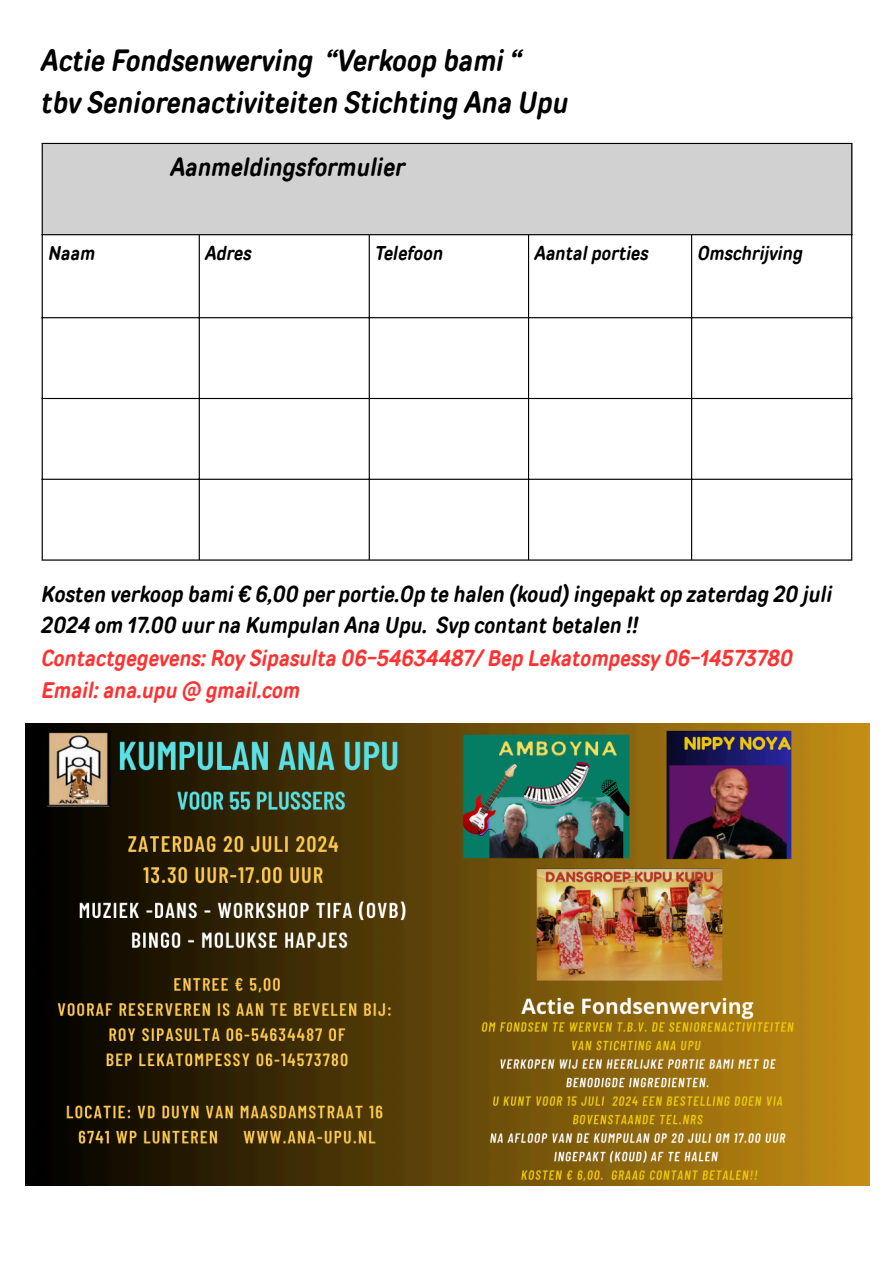
<style>
.page{position:relative;width:894px;height:1263px;background:#fff}
.page>*{position:absolute;margin:0;border:0;box-sizing:border-box;transform-origin:0 0}
.t1{font:italic 700 30px/41.7px "TT Rounds Condensed";color:#000}
.t2{font:italic 700 25.5px "TT Rounds Condensed";color:#000}
.t3{font:italic 700 22.5px/31.8px "TT Rounds Condensed";color:#000}
.t4{font:italic 700 19.5px "TT Rounds Condensed";color:#000}
.s1{color:#ff3131}
</style>
<div class="page">
<div style="left:42px;top:143px;width:809px;height:92px;background:#d1d1d1"></div>
<hr style="left:42px;top:144px;width:1px;height:415px;background:#000">
<hr style="left:199px;top:235px;width:1px;height:324px;background:#000">
<hr style="left:368px;top:235px;width:2px;height:324px;background:#000">
<hr style="left:528px;top:235px;width:1px;height:324px;background:#000">
<hr style="left:690px;top:235px;width:2px;height:324px;background:#000">
<hr style="left:851px;top:144px;width:1px;height:415px;background:#000">
<hr style="left:42px;top:143px;width:810px;height:1px;background:#000">
<hr style="left:42px;top:234px;width:810px;height:1px;background:#000">
<hr style="left:42px;top:317px;width:810px;height:1px;background:#000">
<hr style="left:42px;top:398px;width:810px;height:1px;background:#000">
<hr style="left:42px;top:479px;width:810px;height:1px;background:#000">
<hr style="left:42px;top:559px;width:810px;height:2px;background:#000">
<img style="left:26px;top:723px;width:843px;height:463px">
<h1 class="t1" style="left:42px;top:40px;width:528px">Actie Fondsenwerving “Verkoop bami “ tbv Seniorenactiviteiten Stichting Ana Upu</h1>
<p class="t2" style="left:171px;top:151px;width:236px">Aanmeldingsformulier</p>
<p class="t4" style="left:48px;top:241px;width:48px">Naam</p>
<p class="t4" style="left:205px;top:241px;width:48px">Adres</p>
<p class="t4" style="left:375px;top:241px;width:69px">Telefoon</p>
<p class="t4" style="left:534px;top:241px;width:116px">Aantal porties</p>
<p class="t4" style="left:697px;top:241px;width:107px">Omschrijving</p>
<p class="t3" style="left:42px;top:578px;width:791px">Kosten verkoop bami € 6,00 per portie.Op te halen (koud) ingepakt op zaterdag 20 juli 2024 om 17.00 uur na Kumpulan Ana Upu. Svp contant betalen !!<br><span class="s1">Contactgegevens: Roy Sipasulta 06-54634487/ Bep Lekatompessy 06-14573780<br>Email: ana.upu @ gmail.com</span></p>
</div>
